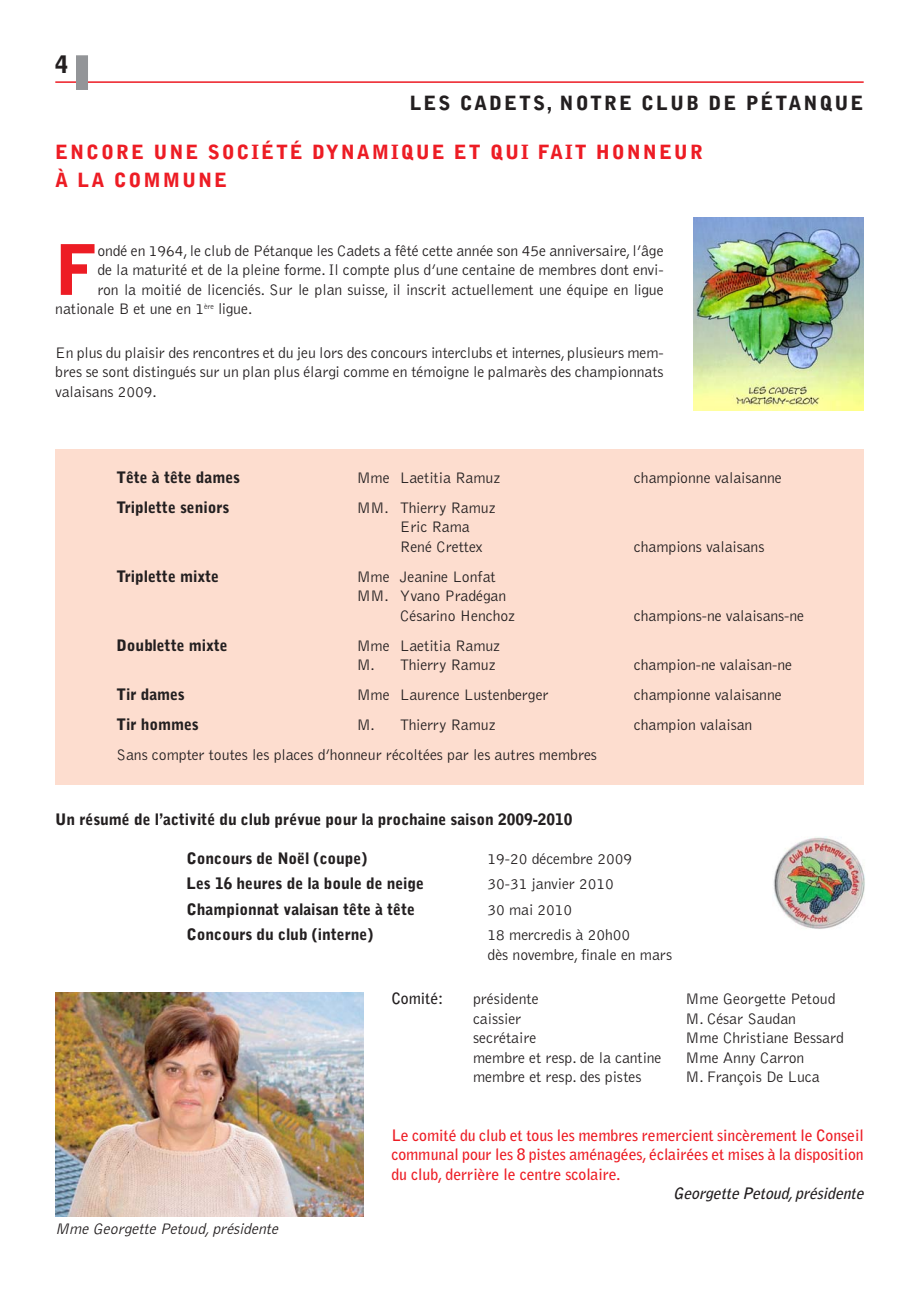
<style>
.page{position:relative;width:919px;height:1289px;background:#fff}
.page>*{position:absolute;margin:0;border:0;box-sizing:border-box;transform-origin:0 0}
.t1{font:900 69.15px "Bell Gothic";color:#ed1c24}
.t2{font:900 24px "Bell Gothic";color:#231f20}
.t3{font:900 19.5px/27.6px "Bell Gothic";letter-spacing:.1em;color:#ed1c24}
.t4{font:900 19.5px "Bell Gothic";letter-spacing:.1em;color:#231f20}
.t5{font:300 15.75px/19.5px "Bell Gothic";letter-spacing:-.005em;color:#231f20}
.t6{font:900 15.75px "Bell Gothic";letter-spacing:-.005em;color:#231f20}
.t7{font:700 15.75px/19.5px "Bell Gothic";letter-spacing:-.005em;color:#ed1c24;text-align:justify}
.t8{font:italic 300 15.75px "Bell Gothic";color:#231f20}
.t9{font:italic 700 15.75px "Bell Gothic Std";color:#231f20}
.t10{font:900 15.75px "Bell Gothic Std";letter-spacing:-.005em;color:#231f20}
.t11{font:700 15.75px "Bell Gothic";letter-spacing:-.005em;color:#231f20}
</style>
<div class="page">
<hr style="left:55px;top:81px;width:808px;height:2px;background:#ed1c24">
<div style="left:76px;top:55px;width:12px;height:35px;background:#939598"></div>
<img style="left:693px;top:218px;width:170px;height:192px">
<img style="left:773px;top:836px;width:92px;height:93px">
<img style="left:55px;top:992px;width:308px;height:224px">
<div style="left:55px;top:449px;width:808px;height:335px;background:#fdddcf"></div>
<h2 class="t2" style="left:55px;top:56px;width:15px">4</h2>
<p class="t4" style="left:409px;top:96px;width:455px">LES CADETS, NOTRE CLUB DE PÉTANQUE</p>
<p class="t3" style="left:55px;top:140px;width:649px">ENCORE UNE SOCIÉTÉ DYNAMIQUE ET QUI FAIT HONNEUR<br>À LA COMMUNE</p>
<h1 class="t1" style="left:55px;top:244px;width:44px">F</h1>
<p class="t5" style="left:97px;top:242px;width:568px">ondé en 1964, le club de Pétanque les Cadets a fêté cette année son 45e anniversaire, l’âge</p>
<p class="t5" style="left:97px;top:261px;width:567px">de la maturité et de la pleine forme. Il compte plus d’une centaine de membres dont envi-</p>
<p class="t5" style="left:97px;top:281px;width:568px">ron la moitié de licenciés. Sur le plan suisse, il inscrit actuellement une équipe en ligue</p>
<p class="t5" style="left:55px;top:300px;width:198px">nationale B et une en 1<sup>ère</sup> ligue.</p>
<p class="t5" style="left:55px;top:344px;width:610px;text-align:justify">En plus du plaisir des rencontres et du jeu lors des concours interclubs et internes, plusieurs mem&shy;bres se sont distingués sur un plan plus élargi comme en témoigne le palmarès des championnats valaisans 2009.</p>
<p class="t6" style="left:116px;top:471px;width:125px">Tête à tête dames</p>
<p class="t5" style="left:356px;top:468px;width:145px">Mme Laetitia Ramuz</p>
<p class="t5" style="left:634px;top:468px;width:149px">championne valaisanne</p>
<p class="t6" style="left:116px;top:501px;width:114px">Triplette seniors</p>
<p class="t5" style="left:400px;top:498px;width:97px;text-indent:-43px">MM. Thierry Ramuz<br>Eric Rama<br>René Crettex</p>
<p class="t5" style="left:634px;top:537px;width:132px">champions valaisans</p>
<p class="t6" style="left:116px;top:570px;width:104px">Triplette mixte</p>
<p class="t5" style="left:356px;top:567px;width:140px">Mme Jeanine Lonfat</p>
<p class="t5" style="left:356px;top:587px;width:151px">MM. Yvano Pradégan</p>
<p class="t5" style="left:400px;top:606px;width:117px">Césarino Henchoz</p>
<p class="t5" style="left:634px;top:606px;width:172px">champions-ne valaisans-ne</p>
<p class="t6" style="left:116px;top:639px;width:113px">Doublette mixte</p>
<p class="t5" style="left:356px;top:636px;width:145px">Mme Laetitia Ramuz<br>M. Thierry Ramuz</p>
<p class="t5" style="left:634px;top:656px;width:160px">champion-ne valaisan-ne</p>
<p class="t6" style="left:116px;top:688px;width:70px">Tir dames</p>
<p class="t5" style="left:356px;top:686px;width:193px">Mme Laurence Lustenberger</p>
<p class="t5" style="left:634px;top:686px;width:149px">championne valaisanne</p>
<p class="t10" style="left:116px;top:715px;width:84px">Tir hommes</p>
<p class="t5" style="left:356px;top:716px;width:140px">M. Thierry Ramuz</p>
<p class="t5" style="left:634px;top:716px;width:120px">champion valaisan</p>
<p class="t5" style="left:116px;top:746px;width:482px">Sans compter toutes les places d’honneur récoltées par les autres membres</p>
<p class="t6" style="left:55px;top:813px;width:519px">Un résumé de l’activité du club prévue pour la prochaine saison 2009-2010</p>
<p class="t6" style="left:186px;top:852px;width:182px">Concours de Noël (coupe)</p>
<p class="t5" style="left:487px;top:849px;width:146px">19-20 décembre 2009</p>
<p class="t6" style="left:186px;top:877px;width:239px">Les 16 heures de la boule de neige</p>
<p class="t5" style="left:487px;top:875px;width:128px">30-31 janvier 2010</p>
<p class="t6" style="left:186px;top:903px;width:230px">Championnat valaisan tête à tête</p>
<p class="t5" style="left:487px;top:900px;width:86px">30 mai 2010</p>
<p class="t6" style="left:186px;top:928px;width:188px">Concours du club (interne)</p>
<p class="t5" style="left:487px;top:926px;width:186px">18 mercredis à 20h00<br>dès novembre, finale en mars</p>
<p class="t11" style="left:391px;top:992px;width:53px">Comité:</p>
<p class="t5" style="left:473px;top:989px;width:67px">présidente</p>
<p class="t5" style="left:685px;top:989px;width:151px">Mme Georgette Petoud</p>
<p class="t5" style="left:473px;top:1009px;width:50px">caissier</p>
<p class="t5" style="left:685px;top:1009px;width:112px">M. César Saudan</p>
<p class="t5" style="left:473px;top:1028px;width:65px">secrétaire</p>
<p class="t5" style="left:685px;top:1028px;width:160px">Mme Christiane Bessard</p>
<p class="t5" style="left:473px;top:1048px;width:190px">membre et resp. de la cantine</p>
<p class="t5" style="left:685px;top:1048px;width:120px">Mme Anny Carron</p>
<p class="t5" style="left:473px;top:1067px;width:170px">membre et resp. des pistes</p>
<p class="t5" style="left:685px;top:1067px;width:136px">M. François De Luca</p>
<p class="t8" style="left:55px;top:1223px;width:227px">Mme Georgette Petoud,présidente</p>
<p class="t7" style="left:391px;top:1126px;width:474px">Le comité du club et tous les membres remercient sincèrement le Conseil communal pour les 8 pistes aménagées, éclairées et mises à la disposition du club, derrière le centre scolaire.</p>
<p class="t9" style="left:673px;top:1187px;width:195px">Georgette Petoud, présidente</p>
</div>
